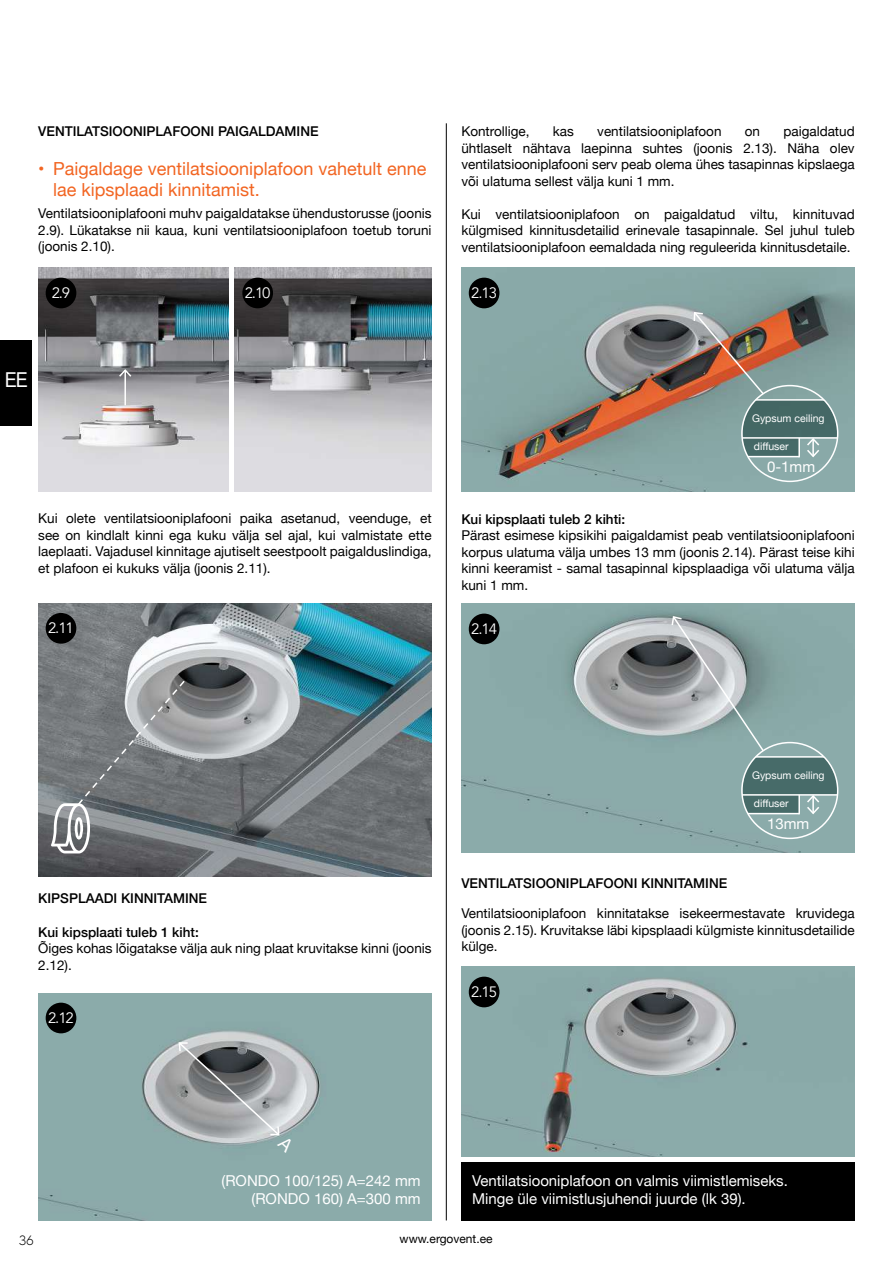
<style>
.page{position:relative;width:893px;height:1263px;background:#fff}
.page>*{position:absolute;margin:0;border:0;box-sizing:border-box;transform-origin:0 0}
.t1{font:21px "Avenir";color:#fff}
.t2{font:18px/21px "Helvetica Neue";color:#f26522}
.t3{font:15px/18px "Helvetica Neue";color:#fff}
.t4{font:15px "Avenir";letter-spacing:-.075em;color:#fff}
.t5{font:13.5px/16.5px "Helvetica Neue";color:#000;text-align:justify}
.t6{font:500 13.5px "Helvetica Neue";color:#000}
.t7{font:300 13.5px "MADETOMMY";color:#000}
.t8{font:12px "Helvetica Neue";color:#000}
.t9{font:10.5px "Helvetica Neue";color:#fff}
</style>
<div class="page">
<img style="left:461px;top:603px;width:394px;height:250px">
<img style="left:461px;top:268px;width:394px;height:223px">
<div style="left:461px;top:1161px;width:394px;height:59px;background:#000"></div>
<img style="left:38px;top:268px;width:191px;height:223px">
<img style="left:235px;top:268px;width:197px;height:223px">
<img style="left:38px;top:603px;width:394px;height:274px">
<div style="left:38px;top:993px;width:394px;height:227px;background:#8babaa"></div>
<img style="left:461px;top:967px;width:394px;height:189px">
<hr style="left:446px;top:123px;width:1px;height:1097px;background:#000">
<hr style="left:124px;top:370px;width:2px;height:35px;background:#fff">
<svg style="left:118px;top:368px;width:15px;height:10px"></svg>
<img style="left:693px;top:311px;width:144px;height:147px">
<svg style="left:670px;top:615px;width:167px;height:200px"></svg>
<div style="left:46px;top:278px;width:30px;height:30px;background:#000;border-radius:50%"></div>
<div style="left:46px;top:613px;width:30px;height:31px;background:#000;border-radius:50%"></div>
<div style="left:46px;top:1003px;width:30px;height:30px;background:#000;border-radius:50%"></div>
<div style="left:242px;top:278px;width:31px;height:30px;background:#000;border-radius:50%"></div>
<div style="left:469px;top:278px;width:30px;height:30px;background:#000;border-radius:50%"></div>
<div style="left:469px;top:614px;width:30px;height:30px;background:#000;border-radius:50%"></div>
<div style="left:469px;top:977px;width:30px;height:30px;background:#000;border-radius:50%"></div>
<svg style="left:51px;top:679px;width:135px;height:174px"></svg>
<div style="left:0;top:340px;width:32px;height:85px;background:#000"></div>
<svg style="left:177px;top:1041px;width:118px;height:112px"></svg>
<p class="t6" style="left:38px;top:121px;width:282px">VENTILATSIOONIPLAFOONI PAIGALDAMINE</p>
<h2 class="t2" style="left:38px;top:159px;width:8px">•</h2>
<h2 class="t2" style="left:53px;top:159px;width:375px">Paigaldage ventilatsiooniplafoon vahetult enne lae kipsplaadi kinnitamist.</h2>
<p class="t5" style="left:38px;top:206px;width:395px">Ventilatsiooniplafooni muhv paigaldatakse ühendustorusse (joonis 2.9). Lükatakse nii kaua, kuni ventilatsiooniplafoon toetub toruni (joonis 2.10).</p>
<p class="t5" style="left:461px;top:124px;width:70px">Kontrollige,</p>
<p class="t5" style="left:553px;top:124px;width:23px">kas</p>
<p class="t5" style="left:597px;top:124px;width:126px">ventilatsiooniplafoon</p>
<p class="t5" style="left:745px;top:124px;width:17px">on</p>
<p class="t5" style="left:461px;top:124px;width:395px;text-indent:322px">paigaldatud ühtlaselt nähtava laepinna suhtes (joonis 2.13). Näha olev ventilatsiooniplafooni serv peab olema ühes tasapinnas kipslaega või ulatuma sellest välja kuni 1 mm.</p>
<p class="t5" style="left:461px;top:206px;width:395px">Kui ventilatsiooniplafoon on paigaldatud viltu, kinnituvad külgmised kinnitusdetailid erinevale tasapinnale. Sel juhul tuleb ventilatsiooniplafoon eemaldada ning reguleerida kinnitusdetaile.</p>
<p class="t4" style="left:52px;top:284px;width:20px">2.9</p>
<p class="t4" style="left:245px;top:284px;width:27px">2.10</p>
<p class="t4" style="left:471px;top:284px;width:27px">2.13</p>
<h1 class="t1" style="left:5px;top:363px;width:25px">EE</h1>
<p class="t5" style="left:38px;top:511px;width:395px">Kui olete ventilatsiooniplafooni paika asetanud, veenduge, et see on kindlalt kinni ega kuku välja sel ajal, kui valmistate ette laeplaati. Vajadusel kinnitage ajutiselt seestpoolt paigalduslindiga, et plafoon ei kukuks välja (joonis 2.11).</p>
<p class="t4" style="left:48px;top:619px;width:27px">2.11</p>
<p class="t9" style="left:752px;top:411px;width:74px">Gypsum ceiling</p>
<p class="t9" style="left:754px;top:439px;width:36px">diffuser</p>
<p class="t3" style="left:767px;top:459px;width:50px">0-1mm</p>
<p class="t6" style="left:461px;top:508px;width:165px">Kui kipsplaati tuleb 2 kihti:</p>
<p class="t5" style="left:461px;top:528px;width:395px">Pärast esimese kipsikihi paigaldamist peab ventilatsiooniplafooni korpus ulatuma välja umbes 13 mm (joonis 2.14). Pärast teise kihi kinni keeramist - samal tasapinnal kipsplaadiga või ulatuma välja kuni 1 mm.</p>
<p class="t4" style="left:471px;top:620px;width:27px">2.14</p>
<p class="t6" style="left:38px;top:888px;width:170px">KIPSPLAADI KINNITAMINE</p>
<p class="t6" style="left:38px;top:921px;width:162px">Kui kipsplaati tuleb 1 kiht:</p>
<p class="t5" style="left:38px;top:941px;width:395px">Õiges kohas lõigatakse välja auk ning plaat kruvitakse kinni (joonis<br>2.12).</p>
<p class="t4" style="left:48px;top:1009px;width:27px">2.12</p>
<p class="t9" style="left:752px;top:768px;width:74px">Gypsum ceiling</p>
<p class="t9" style="left:754px;top:796px;width:36px">diffuser</p>
<p class="t6" style="left:461px;top:872px;width:267px">VENTILATSIOONIPLAFOONI KINNITAMINE</p>
<p class="t3" style="left:767px;top:816px;width:44px">13mm</p>
<p class="t5" style="left:461px;top:906px;width:395px">Ventilatsiooniplafoon kinnitatakse isekeermestavate kruvidega (joonis 2.15). Kruvitakse läbi kipsplaadi külgmiste kinnitusdetailide külge.</p>
<p class="t4" style="left:471px;top:983px;width:27px">2.15</p>
<p class="t3" style="left:221px;top:1172px;width:201px;text-align:right">(RONDO 100/125) A=242 mm (RONDO 160) A=300 mm</p>
<p class="t3" style="left:472px;top:1172px;width:317px">Ventilatsiooniplafoon on valmis viimistlemiseks.<br>Minge üle viimistlusjuhendi juurde (lk 39).</p>
<p class="t7" style="left:19px;top:1232px;width:17px">36</p>
<p class="t8" style="left:400px;top:1230px;width:94px">www.ergovent.ee</p>
</div>
